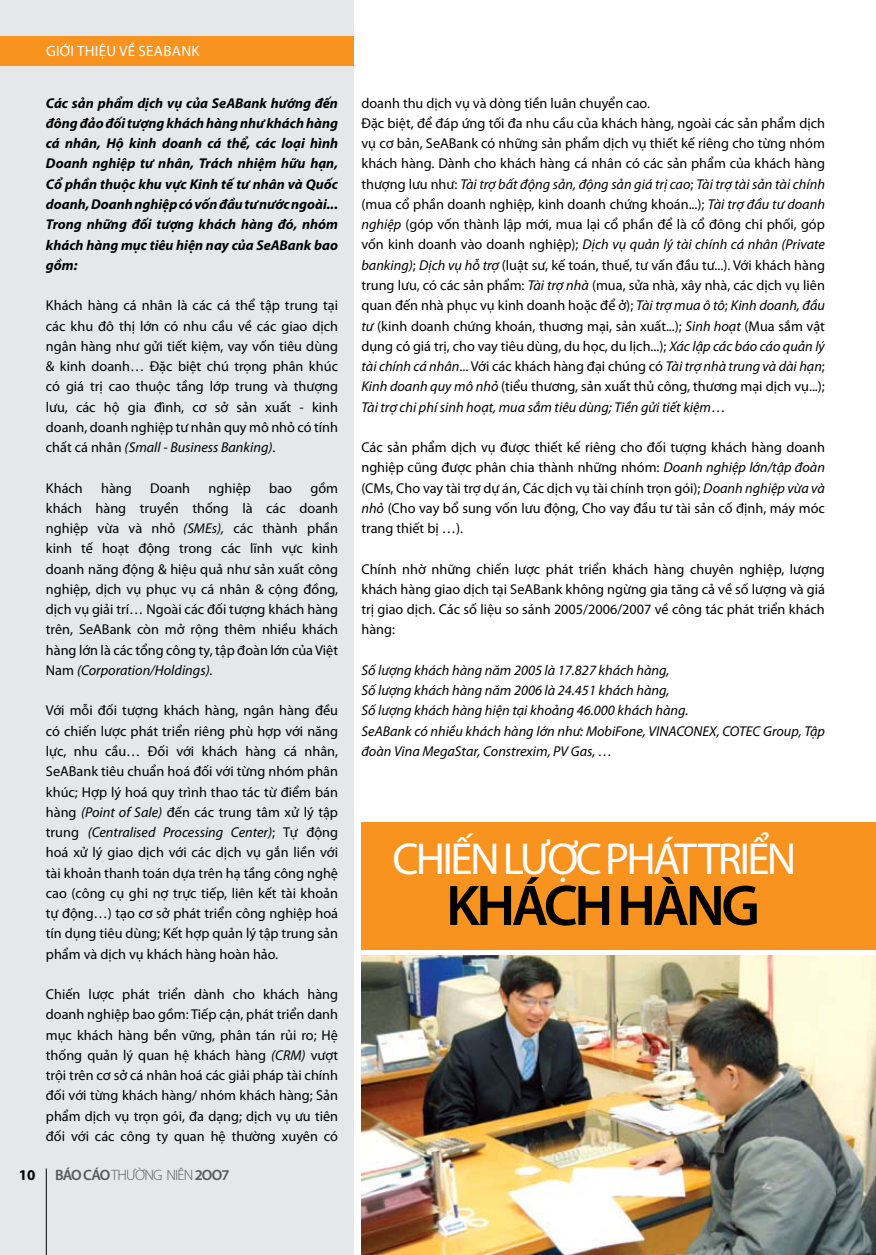
<style>
.page{position:relative;width:876px;height:1255px;background:#fff}
.page>*{position:absolute;margin:0;border:0;box-sizing:border-box;transform-origin:0 0}
.t1{font:600 57.9px "Myriad Pro";letter-spacing:-.06em;color:#000}
.t2{font:45px "Myriad Pro";letter-spacing:-.06em;color:#fff}
.t3{font:600 15px "Myriad Pro";letter-spacing:-.06em;color:#58595b}
.t4{font:15px "Myriad Pro";letter-spacing:.02em;color:#fff}
.t5{font:700 15px "Myriad Pro";color:#000}
.t6{font:14.25px/20.2px "Myriad Pro";color:#000;text-align:justify}
.t7{font:italic 700 14.25px/20.2px "Myriad Pro";color:#000;text-align:justify}
.t8{font:italic 14.25px/20.2px "Myriad Pro";color:#000}
.s1{font-style:italic}
.s2{font-weight:300}
</style>
<div class="page">
<div style="left:0;top:0;width:354px;height:1254px;background:#e6e7e8"></div>
<div style="left:361px;top:821px;width:515px;height:128px;background:#f7931e"></div>
<hr style="left:46px;top:1168px;width:1px;height:86px;background:#000">
<div style="left:0;top:37px;width:354px;height:29px;background:#f7931e"></div>
<img style="left:361px;top:955px;width:515px;height:299px">
<p class="t4" style="left:46px;top:42px;width:118px">giới th iệu về seaban</p>
<p class="t4" style="left:192px;top:42px;width:10px">k</p>
<p class="t7" style="left:46px;top:92px;width:294px">Các sản phẩm dịch vụ của SeABank hướng đến đông đảo đối tượng khách hàng như khách hàng cá nhân, Hộ kinh doanh cá thể, các loại hình Doanh nghiệp tư nhân, Trách nhiệm hữu hạn, Cổ phần thuộc khu vực Kinh tế tư nhân và Quốc doanh, Doanh nghiệp có vốn đầu tư nước ngoài...<br>Trong những đối tượng khách hàng đó, nhóm khách hàng mục tiêu hiện nay của SeABank bao gồm:</p>
<p class="t6" style="left:46px;top:295px;width:294px">Khách hàng cá nhân là các cá thể tập trung tại các khu đô thị lớn có nhu cầu về các giao dịch ngân hàng như gửi tiết kiệm, vay vốn tiêu dùng &amp; kinh doanh… Đặc biệt chú trọng phân khúc có giá trị cao thuộc tầng lớp trung và thượng lưu, các hộ gia đình, cơ sở sản xuất - kinh doanh, doanh nghiệp tư nhân quy mô nhỏ có tính chất cá nhân <span class="s1">(Small - Business Banking)</span>.</p>
<p class="t6" style="left:46px;top:477px;width:38px">Khách</p>
<p class="t6" style="left:101px;top:477px;width:32px">hàng</p>
<p class="t6" style="left:150px;top:477px;width:42px">Doanh</p>
<p class="t6" style="left:209px;top:477px;width:44px">nghiệp</p>
<p class="t6" style="left:269px;top:477px;width:24px">bao</p>
<p class="t6" style="left:46px;top:477px;width:294px;text-indent:264px">gồm khách hàng truyền thống là các doanh nghiệp vừa và nhỏ <span class="s1">(SMEs),</span> các thành phần kinh tế hoạt động trong các lĩnh vực kinh doanh năng động &amp; hiệu quả như sản xuất công nghiệp, dịch vụ phục vụ cá nhân &amp; cộng đồng, dịch vụ giải trí… Ngoài các đối tượng khách hàng trên, SeABank còn mở rộng thêm nhiều khách hàng lớn là các tổng công ty, tập đoàn lớn của Việt Nam <span class="s1">(Corporation/Holdings).</span></p>
<p class="t6" style="left:46px;top:700px;width:294px">Với mỗi đối tượng khách hàng, ngân hàng đều có chiến lược phát triển riêng phù hợp với năng lực, nhu cầu… Đối với khách hàng cá nhân, SeABank tiêu chuẩn hoá đối với từng nhóm phân khúc; Hợp lý hoá quy trình thao tác từ điểm bán hàng <span class="s1">(Point of Sale)</span> đến các trung tâm xử lý tập trung <span class="s1">(Centralised Processing Center)</span>; Tự động hoá xử lý giao dịch với các dịch vụ gắn liền với tài khoản thanh toán dựa trên hạ tầng công nghệ cao (công cụ ghi nợ trực tiếp, liên kết tài khoản tự động…) tạo cơ sở phát triển công nghiệp hoá tín dụng tiêu dùng; Kết hợp quản lý tập trung sản phẩm và dịch vụ khách hàng hoàn hảo.</p>
<p class="t6" style="left:46px;top:983px;width:294px">Chiến lược phát triển dành cho khách hàng doanh nghiệp bao gồm: Tiếp cận, phát triển danh mục khách hàng bền vững, phân tán rủi ro; Hệ thống quản lý quan hệ khách hàng <span class="s1">(CRM)</span> vượt trội trên cơ sở cá nhân hoá các giải pháp tài chính đối với từng khách hàng/ nhóm khách hàng; Sản phẩm dịch vụ trọn gói, đa dạng; dịch vụ ưu tiên đối với các công ty quan hệ thường xuyên có</p>
<p class="t5" style="left:19px;top:1165px;width:18px">10</p>
<p class="t3" style="left:55px;top:1165px;width:176px">BÁO CÁO <span class="s2">THƯỜNG NIÊN</span> 2OO7</p>
<p class="t6" style="left:361px;top:92px;width:465px;text-align:left">doanh thu dịch vụ và dòng tiền luân chuyển cao.<br>Đặc biệt, để đáp ứng tối đa nhu cầu của khách hàng, ngoài các sản phẩm dịch vụ cơ bản, SeABank có những sản phẩm dịch vụ thiết kế riêng cho từng nhóm khách hàng. Dành cho khách hàng cá nhân có các sản phẩm của khách hàng thượng lưu như: <span class="s1">Tài trợ bất động sản, động sản giá trị cao</span>; <span class="s1">Tài trợ tài sản tài chính </span>(mua cổ phần doanh nghiệp, kinh doanh chứng khoán...); <span class="s1">Tài trợ đầu tư doanh nghiệp</span> (góp vốn thành lập mới, mua lại cổ phần để là cổ đông chi phối, góp vốn kinh doanh vào doanh nghiệp); <span class="s1">Dịch vụ quản lý tài chính cá nhân (Private banking)</span>; <span class="s1">Dịch vụ hỗ trợ</span> (luật sư, kế toán, thuế, tư vấn đầu tư...). Với khách hàng trung lưu, có các sản phẩm: <span class="s1">Tài trợ nhà</span> (mua, sửa nhà, xây nhà, các dịch vụ liên quan đến nhà phục vụ kinh doanh hoặc để ở); <span class="s1">Tài trợ mua ô tô</span>; <span class="s1">Kinh doanh, đầu tư</span> (kinh doanh chứng khoán, thuơng mại, sản xuất...); <span class="s1">Sinh hoạt</span> (Mua sắm vật dụng có giá trị, cho vay tiêu dùng, du học, du lịch...); <span class="s1">Xác lập các báo cáo quản lý tài chính cá nhân</span>... Với các khách hàng đại chúng có <span class="s1">Tài trợ nhà trung và dài hạn</span>; <span class="s1">Kinh doanh quy mô nhỏ</span> (tiểu thương, sản xuất thủ công, thương mại dịch vụ...); <span class="s1">Tài trợ chi phí sinh hoạt, mua sắm tiêu dùng; Tiền gửi tiết kiệm</span>…</p>
<p class="t6" style="left:361px;top:437px;width:465px">Các sản phẩm dịch vụ được thiết kế riêng cho đối tượng khách hàng doanh nghiệp cũng được phân chia thành những nhóm: <span class="s1">Doanh nghiệp lớn/tập đoàn </span>(CMs, Cho vay tài trợ dự án, Các dịch vụ tài chính trọn gói); <span class="s1">Doanh nghiệp vừa và nhỏ</span> (Cho vay bổ sung vốn lưu động, Cho vay đầu tư tài sản cố định, máy móc trang thiết bị …).</p>
<p class="t6" style="left:361px;top:558px;width:465px">Chính nhờ những chiến lược phát triển khách hàng chuyên nghiệp, lượng khách hàng giao dịch tại SeABank không ngừng gia tăng cả về số lượng và giá trị giao dịch. Các số liệu so sánh 2005/2006/2007 về công tác phát triển khách hàng:</p>
<p class="t8" style="left:361px;top:659px;width:465px">Số lượng khách hàng năm 2005 là 17.827 khách hàng,<br>Số lượng khách hàng năm 2006 là 24.451 khách hàng,<br>Số lượng khách hàng hiện tại khoảng 46.000 khách hàng.<br>SeABank có nhiều khách hàng lớn như: MobiFone, VINACONEX, COTEC Group, Tập đoàn Vina MegaStar, Constrexim, PV Gas, …</p>
<h2 class="t2" style="left:392px;top:831px;width:399px">ch iến lượcpháttriển</h2>
<h1 class="t1" style="left:446px;top:868px;width:315px">KHÁCH HÀNG</h1>
</div>
